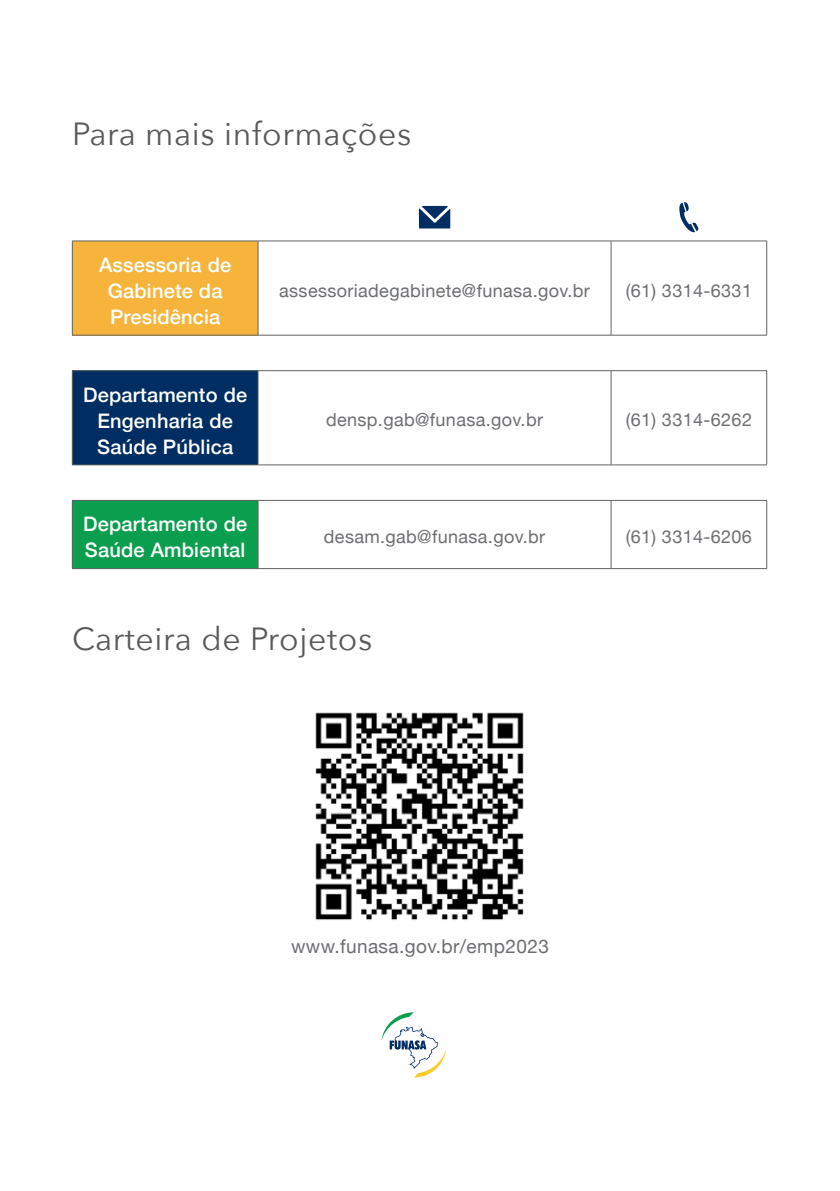
<style>
.page{position:relative;width:840px;height:1191px;background:#fff}
.page>*{position:absolute;margin:0;border:0;box-sizing:border-box;transform-origin:0 0}
.t1{font:32px "Avenir Next";letter-spacing:.02em;color:#58595b}
.t2{font:500 20px/26px "Helvetica Neue";letter-spacing:.01em;color:#fff;text-align:center}
.t3{font:19px "Helvetica Neue";letter-spacing:.02em;color:#6d6e71}
.t4{font:18px "Helvetica Neue";letter-spacing:.02em;color:#6d6e71}
</style>
<div class="page">
<div style="left:72px;top:241px;width:186px;height:94px;background:#f7b43c"></div>
<div style="left:72px;top:371px;width:186px;height:94px;background:#002e63"></div>
<div style="left:72px;top:500px;width:186px;height:68px;background:#0a9e4e"></div>
<hr style="left:72px;top:241px;width:186px;height:1px;background:#646362">
<hr style="left:72px;top:241px;width:1px;height:94px;background:#646362">
<hr style="left:258px;top:241px;width:352px;height:1px;background:#646362">
<hr style="left:257px;top:241px;width:1px;height:94px;background:#646362">
<hr style="left:610px;top:241px;width:156px;height:1px;background:#646362">
<hr style="left:610px;top:241px;width:1px;height:94px;background:#646362">
<hr style="left:766px;top:241px;width:1px;height:94px;background:#646362">
<hr style="left:72px;top:335px;width:186px;height:1px;background:#646362">
<hr style="left:258px;top:335px;width:352px;height:1px;background:#646362">
<hr style="left:610px;top:335px;width:156px;height:1px;background:#646362">
<hr style="left:72px;top:370px;width:186px;height:1px;background:#646362">
<hr style="left:72px;top:371px;width:1px;height:93px;background:#646362">
<hr style="left:258px;top:370px;width:352px;height:1px;background:#646362">
<hr style="left:610px;top:370px;width:156px;height:1px;background:#646362">
<hr style="left:72px;top:464px;width:186px;height:1px;background:#646362">
<hr style="left:258px;top:464px;width:352px;height:1px;background:#646362">
<hr style="left:610px;top:464px;width:156px;height:1px;background:#646362">
<hr style="left:257px;top:371px;width:1px;height:93px;background:#646362">
<hr style="left:610px;top:371px;width:1px;height:93px;background:#646362">
<hr style="left:766px;top:371px;width:1px;height:93px;background:#646362">
<hr style="left:72px;top:500px;width:186px;height:1px;background:#646362">
<hr style="left:72px;top:500px;width:1px;height:68px;background:#646362">
<hr style="left:258px;top:500px;width:352px;height:1px;background:#646362">
<hr style="left:610px;top:500px;width:156px;height:1px;background:#646362">
<hr style="left:257px;top:500px;width:1px;height:68px;background:#646362">
<hr style="left:610px;top:500px;width:1px;height:68px;background:#646362">
<hr style="left:766px;top:500px;width:1px;height:68px;background:#646362">
<hr style="left:72px;top:568px;width:186px;height:1px;background:#646362">
<hr style="left:258px;top:568px;width:352px;height:1px;background:#646362">
<hr style="left:610px;top:568px;width:156px;height:1px;background:#646362">
<svg style="left:418px;top:206px;width:32px;height:22px"></svg>
<svg style="left:679px;top:202px;width:19px;height:31px"></svg>
<img style="left:315px;top:712px;width:209px;height:208px">
<svg style="left:381px;top:1012px;width:65px;height:65px"></svg>
<h1 class="t1" style="left:72px;top:113px;width:340px">Para mais informações</h1>
<p class="t2" style="left:99px;top:251px;width:134px">Assessoria de<br>Gabinete da<br>Presidência</p>
<p class="t2" style="left:83px;top:381px;width:165px">Departamento de<br>Engenharia de<br>Saúde Pública</p>
<p class="t2" style="left:83px;top:510px;width:165px;text-align:left">Departamento de<br>Saúde Ambiental</p>
<p class="t4" style="left:279px;top:279px;width:312px">assessoriadegabinete@funasa.gov.br</p>
<p class="t4" style="left:625px;top:279px;width:128px">(61) 3314-6331</p>
<p class="t4" style="left:326px;top:409px;width:218px">densp.gab@funasa.gov.br</p>
<p class="t4" style="left:625px;top:409px;width:128px">(61) 3314-6262</p>
<p class="t4" style="left:324px;top:526px;width:223px">desam.gab@funasa.gov.br</p>
<p class="t4" style="left:625px;top:526px;width:128px">(61) 3314-6206</p>
<h1 class="t1" style="left:72px;top:618px;width:301px">Carteira de Projetos</h1>
<p class="t3" style="left:291px;top:935px;width:259px">www.funasa.gov.br/emp2023</p>
</div>
